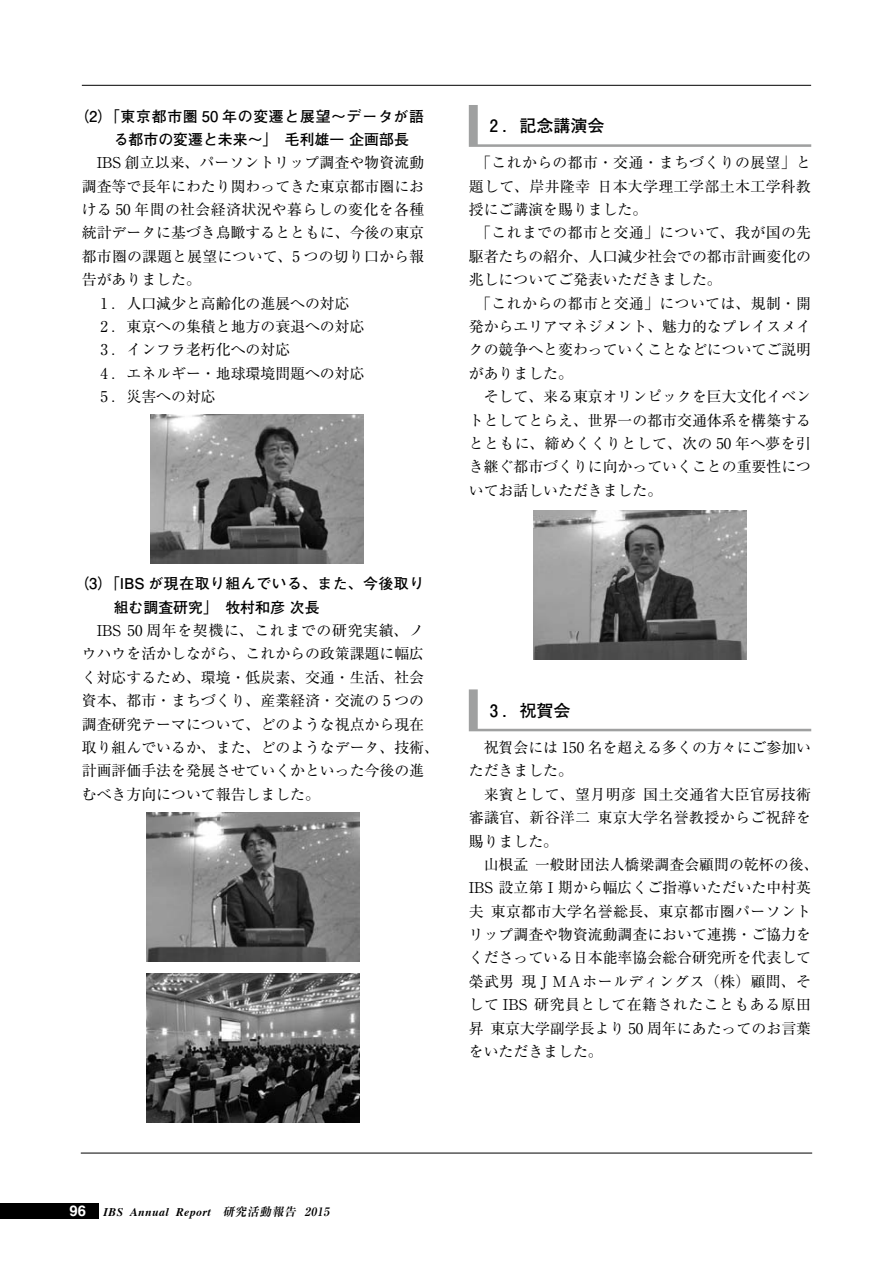
<style>
.page{position:relative;width:893px;height:1263px;background:#fff}
.page>*{position:absolute;margin:0;border:0;box-sizing:border-box;transform-origin:0 0}
.t1{font:700 16.95px "Futo Go B101 Pro";color:#000}
.t2{font:14.85px/23.4px "Ryumin Pro";color:#000}
.t3{font:14.85px "Ryumin Pro";letter-spacing:.025em;color:#000}
.t4{font:14.85px "Ryumin Pro";letter-spacing:.03em;color:#000}
.t5{font:700 14.85px/23.4px "Futo Go B101 Pro";color:#000}
.t6{font:700 14.85px/23.4px "Futo Go B101 Pro";letter-spacing:.035em;color:#000}
.t7{font:italic 700 11.7px "Times";letter-spacing:.04em;color:#000}
.s1{font-family:"Helvetica";font-style:normal;font-size:14.85px;color:#fff}
.s2{font-family:"Ryumin Pro"}
</style>
<div class="page">
<hr style="left:81px;top:1153px;width:731px;height:1px;background:#000">
<div style="left:0;top:1203px;width:99px;height:15px;background:#000"></div>
<hr style="left:82px;top:85px;width:729px;height:1px;background:#000">
<img style="left:151px;top:415px;width:213px;height:148px">
<img style="left:147px;top:812px;width:212px;height:149px">
<img style="left:147px;top:974px;width:212px;height:149px">
<svg style="left:469px;top:105px;width:342px;height:42px"></svg>
<svg style="left:469px;top:689px;width:342px;height:42px"></svg>
<img style="left:534px;top:510px;width:212px;height:149px">
<p class="t5" style="left:114px;top:102px;width:312px;text-indent:-39px">（2）「東京都市圏 50 年の変遷と展望～データが語る都市の変遷と未来～」　毛利雄一 企画部長</p>
<p class="t2" style="left:97px;top:150px;width:329px">IBS 創立以来、パーソントリップ調査や物資流動</p>
<p class="t2" style="left:82px;top:173px;width:344px">調査等で長年にわたり関わってきた東京都市圏にお</p>
<p class="t3" style="left:82px;top:198px;width:344px">ける 50 年間の社会経済状況や暮らしの変化を各種</p>
<p class="t2" style="left:82px;top:220px;width:344px">統計データに基づき鳥瞰するとともに、今後の東京</p>
<p class="t2" style="left:82px;top:244px;width:344px">都市圏の課題と展望について、5 つの切り口から報</p>
<p class="t2" style="left:82px;top:267px;width:121px">告がありました。</p>
<p class="t2" style="left:97px;top:290px;width:254px">₁．人口減少と高齢化の進展への対応</p>
<p class="t2" style="left:97px;top:314px;width:269px">₂．東京への集積と地方の衰退への対応</p>
<p class="t2" style="left:97px;top:337px;width:195px">₃．インフラ老朽化への対応</p>
<p class="t2" style="left:97px;top:360px;width:269px">₄．エネルギー・地球環境問題への対応</p>
<p class="t2" style="left:97px;top:384px;width:121px">₅．災害への対応</p>
<p class="t6" style="left:114px;top:570px;width:312px;text-indent:-39px">（3）「IBS が現在取り組んでいる、また、今後取り組む調査研究」　牧村和彦 次長</p>
<p class="t2" style="left:82px;top:618px;width:359px;text-indent:15px">IBS 50 周年を契機に、これまでの研究実績、ノウハウを活かしながら、これからの政策課題に幅広く対応するため、環境・低炭素、交通・生活、社会資本、都市・まちづくり、産業経済・交流の 5 つの調査研究テーマについて、どのような視点から現在取り組んでいるか、また、どのようなデータ、技術、計画評価手法を発展させていくかといった今後の進むべき方向について報告しました。</p>
<p class="t1" style="left:485px;top:112px;width:121px">₂．記念講演会</p>
<p class="t3" style="left:476px;top:151px;width:336px">「これからの都市・交通・まちづくりの展望」と</p>
<p class="t4" style="left:469px;top:174px;width:344px">題して、岸井隆幸日本大学理工学部土木工学科教</p>
<p class="t2" style="left:469px;top:197px;width:180px">授にご講演を賜りました。</p>
<p class="t3" style="left:476px;top:221px;width:336px">「これまでの都市と交通」について、我が国の先</p>
<p class="t2" style="left:469px;top:244px;width:344px">駆者たちの紹介、人口減少社会での都市計画変化の</p>
<p class="t2" style="left:469px;top:267px;width:254px">兆しについてご発表いただきました。</p>
<p class="t3" style="left:476px;top:291px;width:336px">「これからの都市と交通」については、規制・開</p>
<p class="t2" style="left:469px;top:314px;width:344px">発からエリアマネジメント、魅力的なプレイスメイ</p>
<p class="t2" style="left:469px;top:337px;width:344px">クの競争へと変わっていくことなどについてご説明</p>
<p class="t2" style="left:469px;top:360px;width:106px">がありました。</p>
<p class="t2" style="left:484px;top:384px;width:329px">そして、来る東京オリンピックを巨大文化イベン</p>
<p class="t2" style="left:469px;top:407px;width:344px">トとしてとらえ、世界一の都市交通体系を構築する</p>
<p class="t4" style="left:469px;top:432px;width:344px">とともに、締めくくりとして、次の 50 年へ夢を引</p>
<p class="t2" style="left:469px;top:454px;width:344px">き継ぐ都市づくりに向かっていくことの重要性につ</p>
<p class="t2" style="left:469px;top:477px;width:195px">いてお話しいただきました。</p>
<p class="t1" style="left:485px;top:696px;width:87px">₃．祝賀会</p>
<p class="t2" style="left:469px;top:735px;width:344px;text-indent:15px">祝賀会には 150 名を超える多くの方々にご参加いただきました。</p>
<p class="t2" style="left:469px;top:781px;width:344px;text-align:justify;text-indent:15px">来賓として、望月明彦国土交通省大臣官房技術審議官、新谷洋二東京大学名誉教授からご祝辞を賜りました。</p>
<p class="t2" style="left:469px;top:852px;width:351px;text-indent:15px">山根孟一般財団法人橋梁調査会顧問の乾杯の後、<br>IBS 設立第Ⅰ期から幅広くご指導いただいた中村英夫東京都市大学名誉総長、東京都市圏パーソントリップ調査や物資流動調査において連携・ご協力をくださっている日本能率協会総合研究所を代表して榮武男現ＪＭＡホールディングス（株）顧問、そして IBS 研究員として在籍されたこともある原田昇東京大学副学長より 50 周年にあたってのお言葉をいただきました。</p>
<p class="t7" style="left:70px;top:1201px;width:264px"><span class="s1">96</span> IBS Annual Report <span class="s2">研究活動報告 2015</span></p>
</div>
